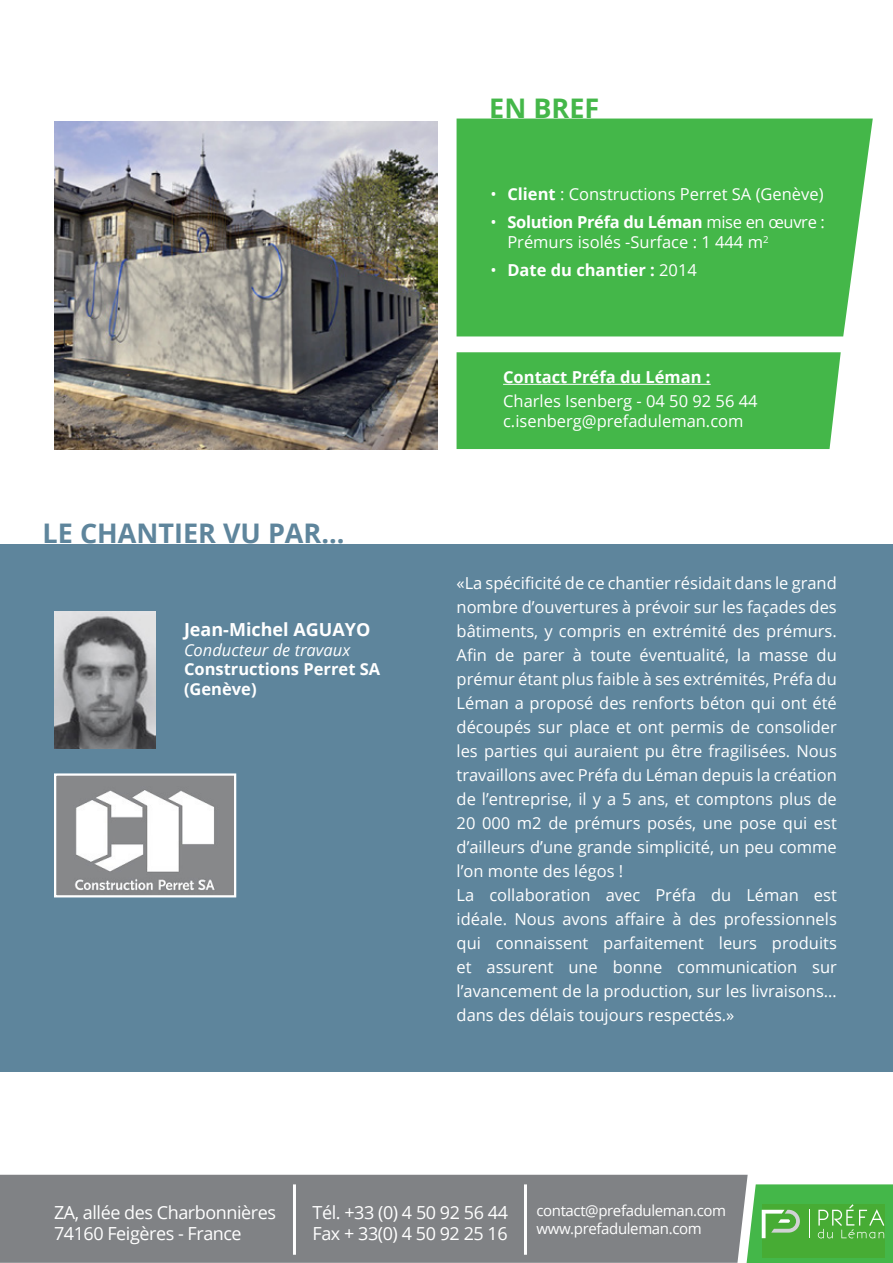
<style>
.page{position:relative;width:893px;height:1263px;background:#fff}
.page>*{position:absolute;margin:0;border:0;box-sizing:border-box;transform-origin:0 0}
.t1{font:700 27px "Open Sans";color:#5e859c}
.t2{font:700 27px "Open Sans";color:#44b749}
.t3{font:18px/21.6px "Open Sans";letter-spacing:-.025em;color:#fff}
.t4{font:700 18px "Open Sans";color:#fff}
.t5{font:16.5px/24px "Open Sans";color:#fff}
.t6{font:700 16.5px/19.8px "Open Sans";color:#fff}
.t7{font:italic 16.5px "Open Sans";color:#fff}
.t8{font:15px/18px "Open Sans";letter-spacing:-.025em;color:#fff}
.s1{font-weight:700}
.s2{font-weight:400}
</style>
<div class="page">
<div style="left:0;top:1175px;width:748px;height:88px;background:#808285"></div>
<svg style="left:747px;top:1184px;width:146px;height:79px;background:#58b851"></svg>
<hr style="left:293px;top:1184px;width:3px;height:71px;background:#fff">
<hr style="left:524px;top:1184px;width:3px;height:71px;background:#fff">
<div style="left:457px;top:119px;width:416px;height:217px;background:#44b749"></div>
<div style="left:457px;top:352px;width:384px;height:97px;background:#44b749"></div>
<hr style="left:503px;top:384px;width:208px;height:1px;background:#fff">
<img style="left:54px;top:121px;width:383px;height:328px">
<div style="left:0;top:544px;width:893px;height:527px;background:#5e859c"></div>
<img style="left:57px;top:776px;width:176px;height:118px">
<div style="left:54px;top:773px;width:182px;height:124px;border:2px solid #fff"></div>
<img style="left:54px;top:611px;width:101px;height:138px">
<h1 class="t2" style="left:489px;top:90px;width:111px">EN BREF</h1>
<p class="t5" style="left:490px;top:181px;width:335px">• <span class="s1">Client</span> : Constructions Perret SA (Genève)</p>
<p class="t5" style="left:507px;top:212px;width:319px;line-height:19.8px;text-indent:-17px">• <span class="s1">Solution Préfa du Léman</span> mise en œuvre :<br>Prémurs isolés -Surface : 1 444 m<sup>2</sup></p>
<p class="t6" style="left:490px;top:260px;width:208px"><span class="s2">•</span> Date du chantier : <span class="s2">2014</span></p>
<h1 class="t1" style="left:43px;top:514px;width:303px">LE CHANTIER VU PAR...</h1>
<p class="t4" style="left:184px;top:616px;width:188px">Jean-Michel AGUAYO</p>
<p class="t7" style="left:184px;top:638px;width:168px">Conducteur de travaux</p>
<p class="t6" style="left:184px;top:659px;width:198px">Constructions Perret SA (Genève)</p>
<p class="t6" style="left:503px;top:367px;width:209px">Contact Préfa du Léman :</p>
<p class="t5" style="left:503px;top:391px;width:256px;line-height:19.8px">Charles Isenberg - 04 50 92 56 44 c.isenberg@prefaduleman.com</p>
<p class="t5" style="left:457px;top:570px;width:382px">«La spécificité de ce chantier résidait dans le grand nombre d’ouvertures à prévoir sur les façades des bâtiments, y compris en extrémité des prémurs.<br>Afin de parer à toute éventualité, la masse du prémur étant plus faible à ses extrémités, Préfa du Léman a proposé des renforts béton qui ont été découpés sur place et ont permis de consolider les parties qui auraient pu être fragilisées. Nous travaillons avec Préfa du Léman depuis la création de l’entreprise, il y a 5 ans, et comptons plus de 20 000 m2 de prémurs posés, une pose qui est d’ailleurs d’une grande simplicité, un peu comme l’on monte des légos !<br>La collaboration avec Préfa du Léman est idéale. Nous avons affaire à des professionnels qui connaissent parfaitement leurs produits et assurent une bonne communication sur l’avancement de la production, sur les livraisons… dans des délais toujours respectés.»</p>
<p class="t3" style="left:54px;top:1201px;width:223px">ZA, allée des Charbonnières<br>74160 Feigères - France</p>
<p class="t3" style="left:313px;top:1201px;width:197px">Tél. +33 (0) 4 50 92 56 44<br>Fax + 33(0) 4 50 92 25 16</p>
<p class="t8" style="left:536px;top:1201px;width:191px">contact@prefaduleman.com www.prefaduleman.com</p>
</div>
